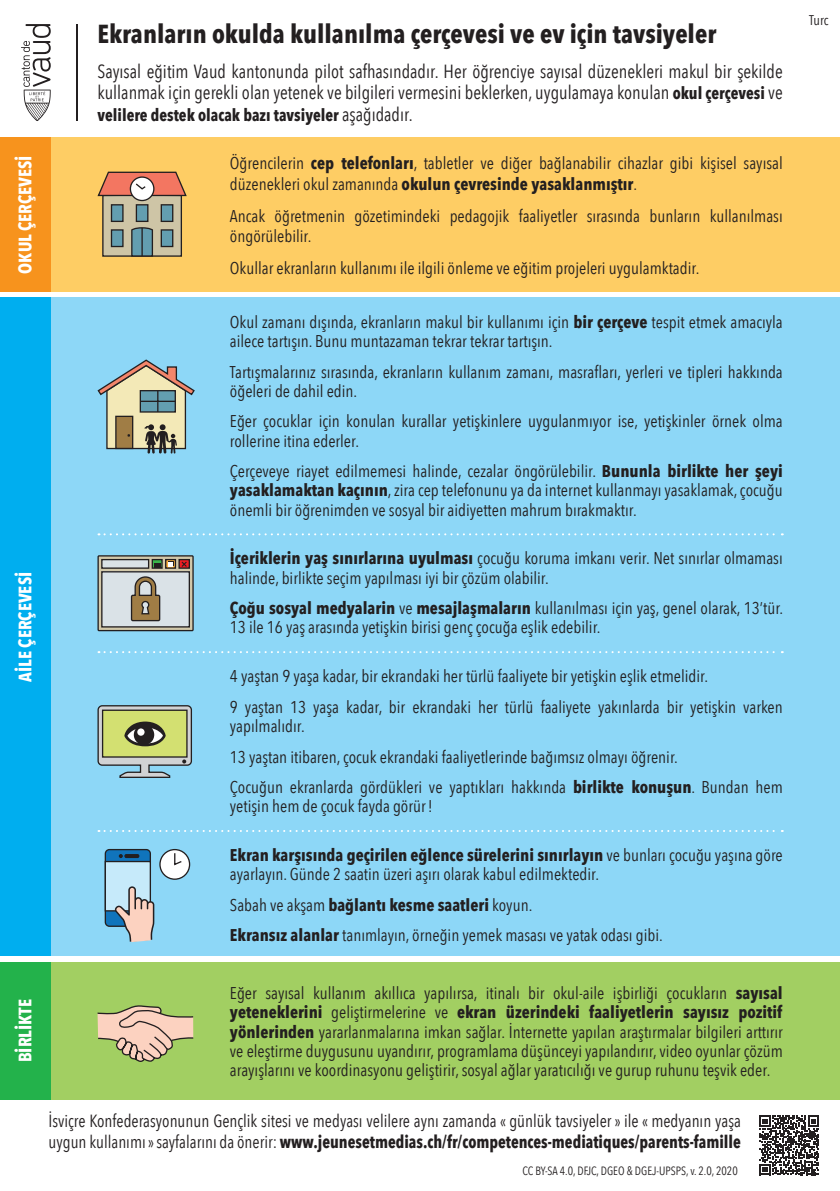
<style>
.page{position:relative;width:840px;height:1191px;background:#fff}
.page>*{position:absolute;margin:0;border:0;box-sizing:border-box;transform-origin:0 0}
.t1{font:700 26px "Avenir Next Condensed";color:#231f20}
.t2{font:19px/21.6px "Avenir Next Condensed";color:#231f20;scale:.96 1}
.t3{font:700 18px "Avenir Next Condensed";color:#fff}
.t4{font:17.6px/21.2px "Avenir Next Condensed";color:#231f20;scale:.96 1}
.t5{font:17px/19.2px "Avenir Next Condensed";color:#231f20}
.t6{font:700 17px "Avenir Next Condensed";color:#231f20;scale:.96 1}
.t7{font:700 17px "Avenir Next Condensed";color:#231f20}
.t8{font:14px "Avenir Next Condensed";color:#231f20}
.t9{font:12px "Avenir Next Condensed";color:#231f20;scale:.96 1}
.s1{font-weight:700;font-size:17px}
.s2{font-weight:400;font-size:19px}
.s3{font-weight:700}
.s4{font-weight:400}
</style>
<div class="page">
<div style="left:0;top:137px;width:839px;height:155px;background:#fecd64"></div>
<div style="left:0;top:297px;width:839px;height:659px;background:#8dd7f7"></div>
<div style="left:0;top:962px;width:839px;height:137px;background:#a2cf62"></div>
<div style="left:0;top:137px;width:50px;height:155px;background:#f7931d"></div>
<div style="left:0;top:297px;width:50px;height:659px;background:#00aeef"></div>
<div style="left:0;top:962px;width:50px;height:137px;background:#23b24b"></div>
<svg style="left:98px;top:533px;width:684px;height:2px"></svg>
<svg style="left:98px;top:651px;width:684px;height:2px"></svg>
<svg style="left:98px;top:830px;width:684px;height:2px"></svg>
<svg style="left:97px;top:171px;width:90px;height:86px"></svg>
<div style="left:136px;top:205px;width:12px;height:16px;background:#639eb0"></div>
<div style="left:136px;top:204px;width:12px;height:18px;border:1px solid #231f20"></div>
<div style="left:161px;top:205px;width:12px;height:16px;background:#639eb0"></div>
<div style="left:160px;top:204px;width:13px;height:18px;border:1px solid #231f20"></div>
<div style="left:111px;top:205px;width:12px;height:16px;background:#639eb0"></div>
<div style="left:111px;top:204px;width:12px;height:18px;border:1px solid #231f20"></div>
<div style="left:161px;top:230px;width:12px;height:16px;background:#639eb0"></div>
<div style="left:160px;top:229px;width:13px;height:18px;border:1px solid #231f20"></div>
<div style="left:111px;top:230px;width:12px;height:16px;background:#639eb0"></div>
<div style="left:111px;top:229px;width:12px;height:18px;border:1px solid #231f20"></div>
<svg style="left:97px;top:359px;width:98px;height:94px"></svg>
<hr style="left:140px;top:401px;width:35px;height:1px;background:#231f20">
<div style="left:98px;top:556px;width:95px;height:74px;background:#d2c8aa"></div>
<div style="left:97px;top:555px;width:96px;height:76px;border:1px solid #231f20"></div>
<div style="left:102px;top:572px;width:87px;height:55px;background:#dae2e7"></div>
<div style="left:101px;top:571px;width:89px;height:56px;border:1px solid #231f20"></div>
<svg style="left:130px;top:576px;width:31px;height:46px"></svg>
<div style="left:179px;top:559px;width:10px;height:9px;background:#ee1d23"></div>
<div style="left:178px;top:559px;width:12px;height:10px;border:1px solid #231f20"></div>
<svg style="left:153px;top:561px;width:8px;height:6px"></svg>
<div style="left:151px;top:559px;width:12px;height:10px;border:1px solid #231f20"></div>
<svg style="left:167px;top:561px;width:7px;height:6px"></svg>
<div style="left:165px;top:559px;width:11px;height:10px;border:1px solid #231f20"></div>
<svg style="left:181px;top:561px;width:6px;height:6px"></svg>
<svg style="left:154px;top:563px;width:6px;height:5px"></svg>
<svg style="left:168px;top:561px;width:5px;height:6px"></svg>
<div style="left:102px;top:559px;width:46px;height:9px;background:#dae2e7"></div>
<div style="left:101px;top:559px;width:48px;height:10px;border:1px solid #231f20"></div>
<svg style="left:97px;top:705px;width:95px;height:73px"></svg>
<div style="left:134px;top:724px;width:20px;height:21px;background:#231f20;border-radius:50%"></div>
<div style="left:137px;top:728px;width:7px;height:7px;background:#fff;border-radius:50%"></div>
<svg style="left:105px;top:849px;width:45px;height:77px"></svg>
<div style="left:105px;top:849px;width:46px;height:78px;border:1px solid #231f20;border-radius:4px"></div>
<div style="left:105px;top:861px;width:45px;height:50px;background:#c6eafa"></div>
<div style="left:105px;top:861px;width:46px;height:50px;border:1px solid #231f20"></div>
<svg style="left:119px;top:854px;width:4px;height:4px"></svg>
<hr style="left:124px;top:854px;width:15px;height:4px;background:#231f20;border-radius:2px">
<div style="left:160px;top:849px;width:29px;height:30px;background:#fff;border-radius:50%"></div>
<div style="left:159px;top:849px;width:31px;height:31px;border:1px solid #231f20;border-radius:50%"></div>
<svg style="left:174px;top:852px;width:9px;height:14px"></svg>
<svg style="left:115px;top:886px;width:39px;height:56px"></svg>
<svg style="left:97px;top:1005px;width:97px;height:57px"></svg>
<hr style="left:76px;top:24px;width:1px;height:97px;background:#231f20">
<svg style="left:21px;top:24px;width:30px;height:97px"></svg>
<svg style="left:759px;top:1115px;width:59px;height:60px"></svg>
<p class="t3" style="left:14px;top:273px;width:119px;rotate:-90deg">OKUL ÇERÇEVESİ</p>
<p class="t3" style="left:14px;top:682px;width:111px;rotate:-90deg">AİLE ÇERÇEVESİ</p>
<p class="t1" style="left:97px;top:18px;width:620px">Ekranların okulda kullanılma çerçevesi ve ev için tavsiyeler</p>
<p class="t2" style="left:97px;top:59px;width:715px">Sayısal eğitim Vaud kantonunda pilot safhasındadır. Her öğrenciye sayısal düzenekleri makul bir şekilde kullanmak için gerekli olan yetenek ve bilgileri vermesini beklerken, uygulamaya konulan <span class="s1">okul çerçevesi</span> ve</p>
<p class="t6" style="left:97px;top:105px;width:329px">velilere destek olacak bazı tavsiyeler <span class="s2">aşağıdadır.</span></p>
<p class="t5" style="left:230px;top:152px;width:554px;line-height:20.4px">Öğrencilerin <span class="s3">cep telefonları</span>, tabletler ve diğer bağlanabilir cihazlar gibi kişisel sayısal düzenekleri okul zamanında <span class="s3">okulun çevresinde yasaklanmıştır</span>.</p>
<p class="t5" style="left:230px;top:205px;width:554px;line-height:20.4px">Ancak öğretmenin gözetimindeki pedagojik faaliyetler sırasında bunların kullanılması öngörülebilir.</p>
<p class="t5" style="left:230px;top:257px;width:471px">Okullar ekranların kullanımı ile ilgili önleme ve eğitim projeleri uygulamktadir.</p>
<p class="t5" style="left:230px;top:311px;width:554px">Okul zamanı dışında, ekranların makul bir kullanımı için <span class="s3">bir çerçeve</span> tespit etmek amacıyla ailece tartışın. Bunu muntazaman tekrar tekrar tartışın.</p>
<p class="t5" style="left:230px;top:361px;width:554px">Tartışmalarınız sırasında, ekranların kullanım zamanı, masrafları, yerleri ve tipleri hakkında öğeleri de dahil edin.</p>
<p class="t5" style="left:230px;top:411px;width:554px">Eğer çocuklar için konulan kurallar yetişkinlere uygulanmıyor ise, yetişkinler örnek olma rollerine itina ederler.</p>
<p class="t5" style="left:230px;top:461px;width:554px;text-align:justify">Çerçeveye riayet edilmemesi halinde, cezalar öngörülebilir. <span class="s3">Bununla birlikte her şeyi yasaklamaktan kaçının</span>, zira cep telefonunu ya da internet kullanmayı yasaklamak, çocuğu önemli bir öğrenimden ve sosyal bir aidiyetten mahrum bırakmaktır.</p>
<p class="t5" style="left:230px;top:548px;width:554px"><span class="s3">İçeriklerin yaş sınırlarına uyulması</span> çocuğu koruma imkanı verir. Net sınırlar olmaması halinde, birlikte seçim yapılması iyi bir çözüm olabilir.</p>
<p class="t5" style="left:230px;top:598px;width:554px"><span class="s3">Çoğu sosyal medyalarin</span> ve <span class="s3">mesajlaşmaların</span> kullanılması için yaş, genel olarak, 13’tür.<br>13 ile 16 yaş arasında yetişkin birisi genç çocuğa eşlik edebilir.</p>
<p class="t5" style="left:230px;top:666px;width:479px">4 yaştan 9 yaşa kadar, bir ekrandaki her türlü faaliyete bir yetişkin eşlik etmelidir.</p>
<p class="t5" style="left:230px;top:696px;width:554px">9 yaştan 13 yaşa kadar, bir ekrandaki her türlü faaliyete yakınlarda bir yetişkin varken yapılmalıdır.</p>
<p class="t5" style="left:230px;top:746px;width:449px">13 yaştan itibaren, çocuk ekrandaki faaliyetlerinde bağımsız olmayı öğrenir.</p>
<p class="t5" style="left:230px;top:776px;width:554px">Çocuğun ekranlarda gördükleri ve yaptıkları hakkında <span class="s3">birlikte konuşun</span>. Bundan hem yetişin hem de çocuk fayda görür!</p>
<p class="t5" style="left:230px;top:844px;width:554px"><span class="s3">Ekran karşısında geçirilen eğlence sürelerini sınırlayın</span> ve bunları çocuğu yaşına göre ayarlayın. Günde 2 saatin üzeri aşırı olarak kabul edilmektedir.</p>
<p class="t7" style="left:230px;top:894px;width:304px"><span class="s4">Sabah ve akşam</span> bağlantı kesme saatleri <span class="s4">koyun.</span></p>
<p class="t5" style="left:230px;top:925px;width:434px"><span class="s3">Ekransız alanlar</span> tanımlayın, örneğin yemek masası ve yatak odası gibi.</p>
<p class="t3" style="left:14px;top:1062px;width:65px;rotate:-90deg">BİRLİKTE</p>
<p class="t5" style="left:230px;top:983px;width:554px;text-align:justify">Eğer sayısal kullanım akıllıca yapılırsa, itinalı bir okul-aile işbirliği çocukların <span class="s3">sayısal yeteneklerini</span> geliştirmelerine ve <span class="s3">ekran üzerindeki faaliyetlerin sayısız pozitif yönlerinden</span> yararlanmalarına imkan sağlar. İnternette yapılan araştırmalar bilgileri arttırır ve eleştirme duygusunu uyandırır, programlama düşünceyi yapılandırır, video oyunlar çözüm arayışlarını ve koordinasyonu geliştirir, sosyal ağlar yaratıcılığı ve gurup ruhunu teşvik eder.</p>
<p class="t4" style="left:48px;top:1109px;width:722px">İsviçre Konfederasyonunun Gençlik sitesi ve medyası velilere aynı zamanda « günlük tavsiyeler » ile « medyanın yaşa uygun kullanımı » sayfalarını da önerir: <span class="s3">www.jeunesetmedias.ch/fr/competences-mediatiques/parents-famille</span></p>
<p class="t9" style="left:522px;top:1160px;width:226px">CC BY-SA 4.0, DFJC, DGEO &amp; DGEJ-UPSPS, v. 2.0, 2020</p>
<p class="t8" style="left:808px;top:8px;width:21px">Turc</p>
</div>
